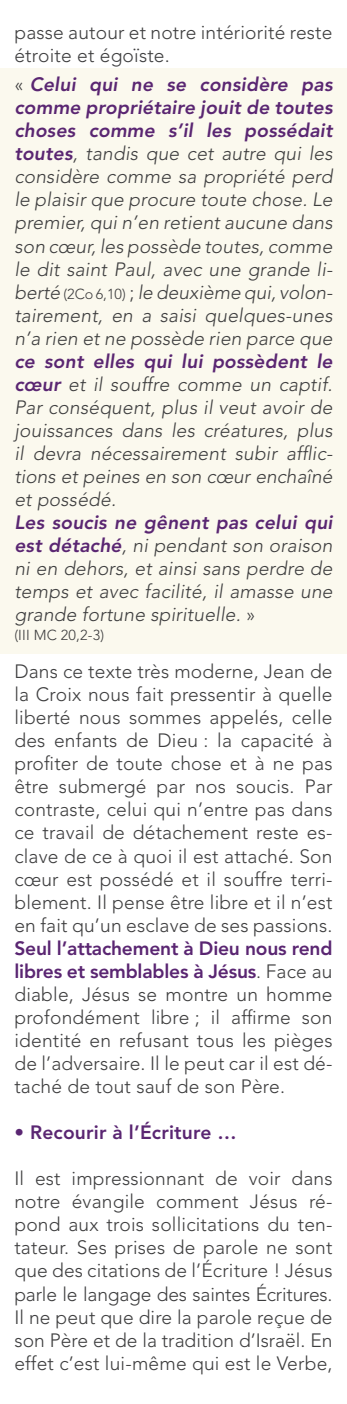
<style>
.page{position:relative;width:347px;height:1404px;background:#fff}
.page>*{position:absolute;margin:0;border:0;box-sizing:border-box;transform-origin:0 0}
.t1{font:300 19.2px/23px "Avenir LT Std";letter-spacing:.01em;color:#3e3e3f;text-align:justify}
.t2{font:italic 300 19.2px/23px "Avenir LT Std";letter-spacing:.01em;color:#3e3e3f;text-align:justify}
.t3{font:800 19.2px "Avenir LT Std";letter-spacing:.01em;color:#5a2672}
.t4{font:300 14.4px "Avenir LT Std";letter-spacing:.01em;color:#3e3e3f}
.s1{font-style:normal}
.s2{font-weight:800;color:#5a2672}
.s3{font-style:normal;font-size:14.4px}
</style>
<div class="page">
<div style="left:0;top:68px;width:347px;height:585px;background:#fbf9ee"></div>
<p class="t1" style="left:14px;top:21px;width:319px">passe autour et notre intériorité reste étroite et égoïste.</p>
<p class="t2" style="left:14px;top:73px;width:320px"><span class="s1">«</span> <span class="s2">Celui qui ne se considère pas comme propriétaire jouit de toutes choses comme s’il les possédait toutes</span>, tandis que cet autre qui les considère comme sa propriété perd le plaisir que procure toute chose. Le premier, qui n’en retient aucune dans son cœur, les possède toutes, comme le dit saint Paul, avec une grande li&shy;berté <span class="s3">(2Co 6,10)</span> <span class="s1">;</span> le deuxième qui, volon&shy;tairement, en a saisi quelques-unes n’a rien et ne possède rien parce que <span class="s2">ce sont elles qui lui possèdent le cœur</span> et il souffre comme un captif.<br>Par conséquent, plus il veut avoir de jouissances dans les créatures, plus il devra nécessairement subir afflic&shy;tions et peines en son cœur enchaîné et possédé.</p>
<p class="t2" style="left:14px;top:511px;width:320px"><span class="s2">Les soucis ne gênent pas celui qui est détaché</span>, ni pendant son oraison ni en dehors, et ainsi sans perdre de temps et avec facilité, il amasse une grande fortune spirituelle. <span class="s1">»</span></p>
<p class="t4" style="left:14px;top:626px;width:91px">(III MC 20,2-3)</p>
<p class="t1" style="left:14px;top:660px;width:320px">Dans ce texte très moderne, Jean de la Croix nous fait pressentir à quelle liberté nous sommes appelés, celle des enfants de Dieu : la capacité à profiter de toute chose et à ne pas être submergé par nos soucis. Par contraste, celui qui n’entre pas dans ce travail de détachement reste es&shy;clave de ce à quoi il est attaché. Son cœur est possédé et il souffre terri&shy;blement. Il pense être libre et il n’est en fait qu’un esclave de ses passions.<br><span class="s2">Seul l’attachement à Dieu nous rend libres et semblables à Jésus</span>. Face au diable, Jésus se montre un homme profondément libre ; il affirme son identité en refusant tous les pièges de l’adversaire. Il le peut car il est dé&shy;taché de tout sauf de son Père.</p>
<p class="t3" style="left:14px;top:1120px;width:224px">• Recourir à l’Écriture …</p>
<p class="t1" style="left:14px;top:1167px;width:320px">Il est impressionnant de voir dans notre évangile comment Jésus ré&shy;pond aux trois sollicitations du ten&shy;tateur. Ses prises de parole ne sont que des citations de l’Écriture ! Jésus parle le langage des saintes Écritures.<br>Il ne peut que dire la parole reçue de son Père et de la tradition d’Israël. En effet c’est lui-même qui est le Verbe,</p>
</div>
